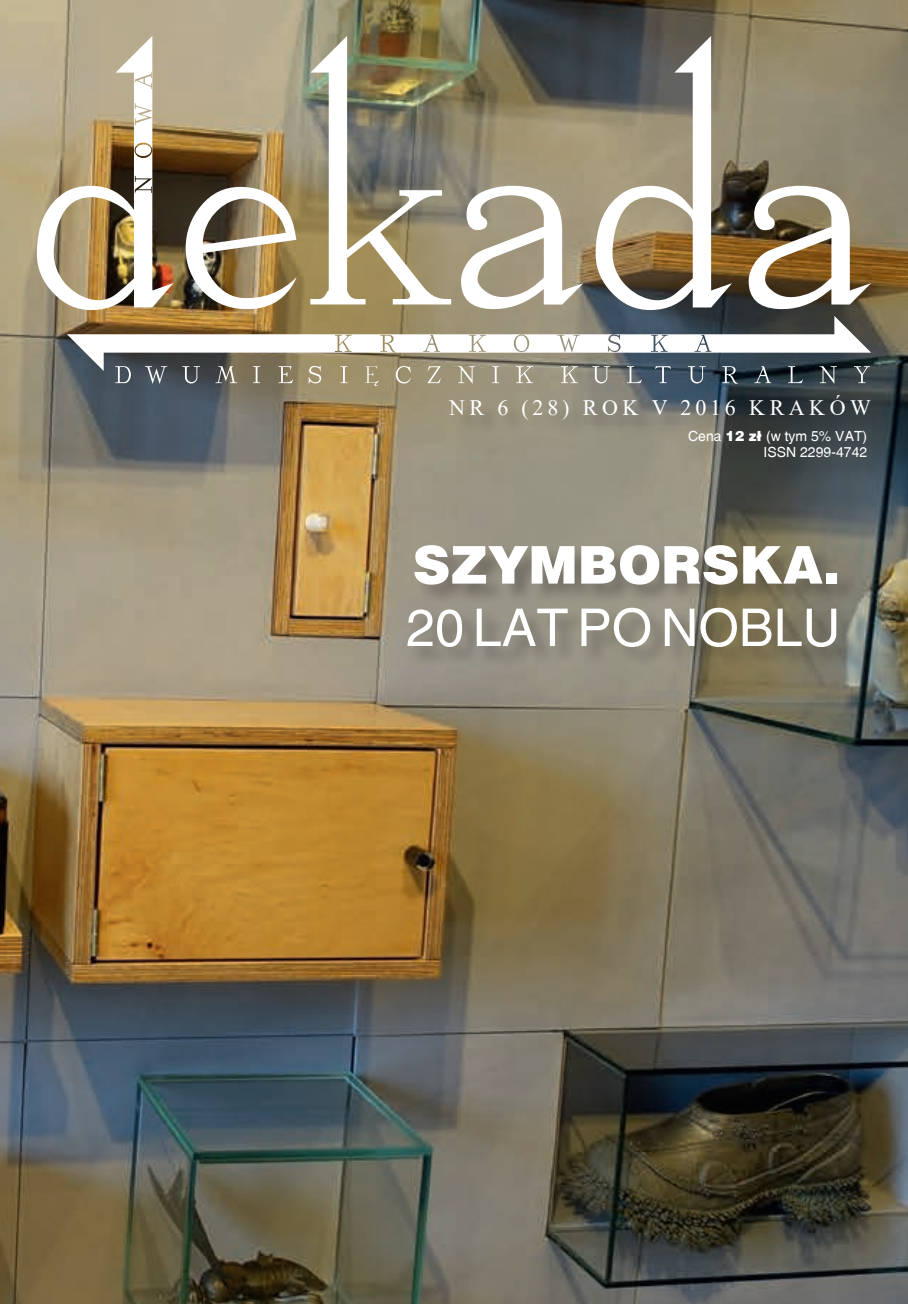
<style>
.page{position:relative;width:908px;height:1304px;background:#fff}
.page>*{position:absolute;margin:0;border:0;box-sizing:border-box;transform-origin:0 0}
.t1{font:52px "Switzerland";color:#fff}
.t2{font:900 52px "Switzerland";color:#fff}
.t3{font:22px "Times New Roman";letter-spacing:.205em;color:#fff}
.t4{font:14px/16.8px "Switzerland";color:#fff;text-align:right}
.s1{font-weight:900}
</style>
<div class="page">
<img style="left:0;top:0;width:907px;height:1304px">
<div style="left:409px;top:546px;width:450px;height:123px;background:#231f20;opacity:.32"></div>
<div style="left:451px;top:397px;width:440px;height:43px;background:#231f20;opacity:.32"></div>
<div style="left:689px;top:431px;width:198px;height:49px;background:#231f20;opacity:.32"></div>
<img style="left:37px;top:36px;width:833px;height:350px">
<h2 class="t3" style="left:449px;top:393px;width:423px">NR 6 (28) ROK V 2016 KRAKÓW</h2>
<p class="t4" style="left:687px;top:427px;width:180px">Cena <span class="s1">12 zł</span> (w tym 5% VAT)<br>ISSN 2299-4742</p>
<h1 class="t2" style="left:412px;top:534px;width:429px">SZYMBORSKA.</h1>
<h1 class="t1" style="left:406px;top:597px;width:435px">20 LAT PO NOBLU</h1>
</div>
